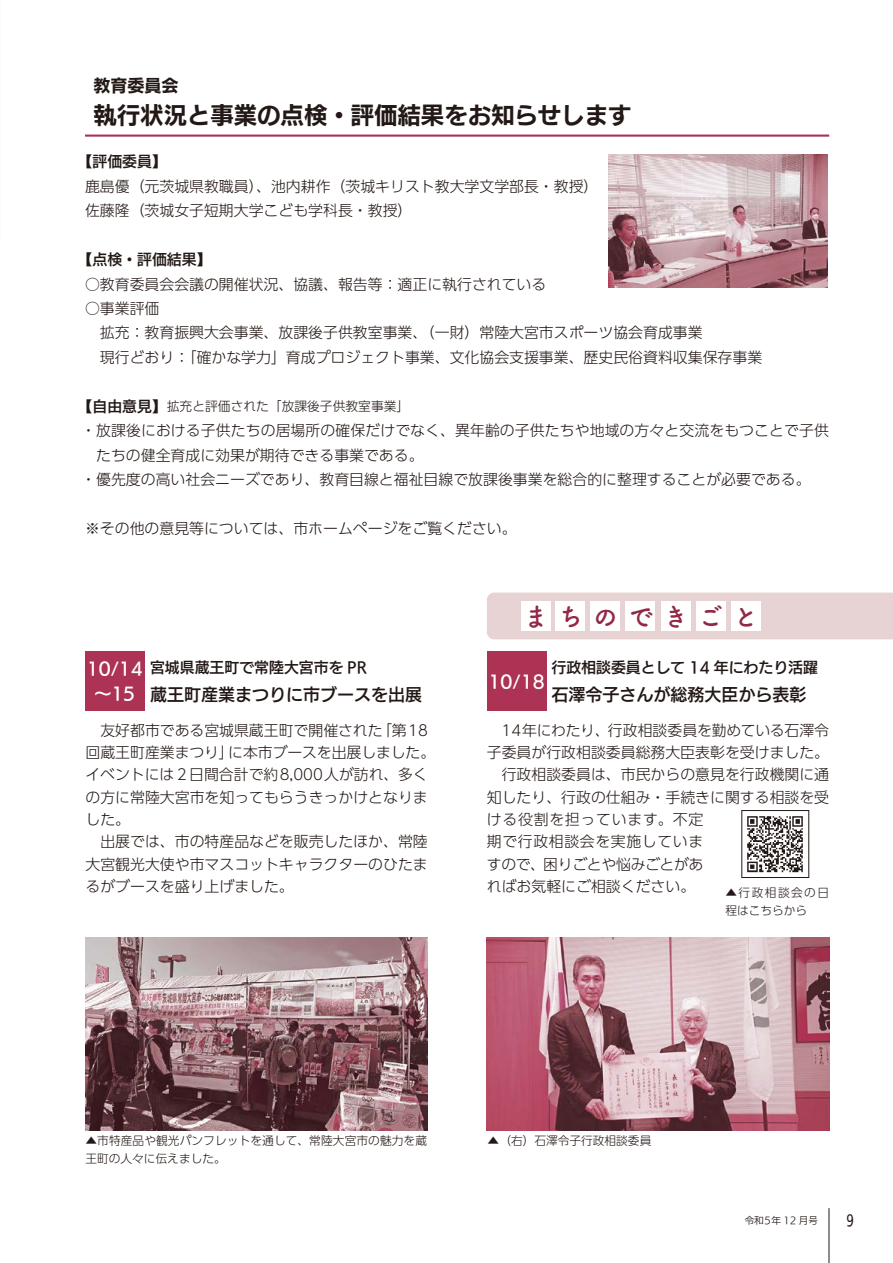
<style>
.page{position:relative;width:893px;height:1263px;background:#fff}
.page>*{position:absolute;margin:0;border:0;box-sizing:border-box;transform-origin:0 0}
.t1{font:25.5px "Tsuku A Rd Gothic Std B";letter-spacing:.37em;color:#922846}
.t2{font:23.4px "UD Kakugo Large Pr 6 N B";color:#221815}
.t3{font:16.95px "UD Kakugo Large Pr 6 N DB";color:#221815}
.t4{font:16.95px/24.5px "UD Kakugo Large Pr 6 N DB";color:#fff;text-align:center}
.t5{font:16.95px "UD Kakugo Large Pr 6 N B";color:#221815}
.t6{font:300 14.85px/22.4px "UD Shin Go Pr 6 N";color:#221815}
.t7{font:14.85px "UD Kakugo Large Pr 6 N DB";color:#221815}
.t8{font:14.85px "UD Kakugo Large Pr 6 N M";color:#221815}
.t9{font:300 12.75px "UD Shin Go Pr 6 N";color:#221815}
.t10{font:300 11.7px/18px "UD Shin Go Pr 6 N";letter-spacing:.01em;color:#221815}
.t11{font:300 11.7px/18px "UD Shin Go Pr 6 N";letter-spacing:.06em;color:#221815}
.t12{font:9.6px "UD Kakugo Large Pr 6 N R";color:#221815}
.s1{font-family:"UD Kakugo Large Pr 6 N DB";font-weight:400;font-size:14.85px}
</style>
<div class="page">
<img style="left:608px;top:154px;width:220px;height:134px">
<img style="left:487px;top:937px;width:342px;height:193px">
<div style="left:487px;top:651px;width:59px;height:60px;background:#ad3354"></div>
<hr style="left:85px;top:135px;width:744px;height:2px;background:#ad3354">
<div style="left:487px;top:593px;width:406px;height:46px;background:#e7d3d3"></div>
<div style="left:521px;top:601px;width:30px;height:30px;background:#fff"></div>
<div style="left:556px;top:601px;width:29px;height:30px;background:#fff"></div>
<div style="left:625px;top:601px;width:30px;height:30px;background:#fff"></div>
<div style="left:661px;top:601px;width:30px;height:30px;background:#fff"></div>
<div style="left:696px;top:601px;width:30px;height:30px;background:#fff"></div>
<div style="left:731px;top:601px;width:30px;height:30px;background:#fff"></div>
<div style="left:590px;top:601px;width:30px;height:30px;background:#fff"></div>
<img style="left:747px;top:816px;width:56px;height:57px">
<div style="left:742px;top:810px;width:67px;height:68px;border:1px solid #221815"></div>
<div style="left:85px;top:651px;width:60px;height:60px;background:#ad3354"></div>
<img style="left:86px;top:937px;width:342px;height:193px">
<hr style="left:829px;top:1208px;width:1px;height:55px;background:#221815">
<p class="t5" style="left:94px;top:76px;width:87px">教育委員会</p>
<h2 class="t2" style="left:94px;top:103px;width:539px">執行状況と事業の点検・評価結果をお知らせします</h2>
<p class="t7" style="left:78px;top:153px;width:91px">【評価委員】</p>
<p class="t6" style="left:85px;top:173px;width:515px;line-height:24.5px">鹿島優（元茨城県教職員）、池内耕作（茨城キリスト教大学文学部長・教授）佐藤隆（茨城女子短期大学こども学科長・教授）</p>
<p class="t7" style="left:78px;top:251px;width:135px">【点検・評価結果】</p>
<p class="t6" style="left:85px;top:272px;width:463px">○教育委員会会議の開催状況、協議、報告等：適正に執行されている</p>
<p class="t6" style="left:85px;top:296px;width:679px;line-height:24.5px">○事業評価<br>　拡充：教育振興大会事業、放課後子供教室事業、（一財）常陸大宮市スポーツ協会育成事業<br>　現行どおり：「確かな学力」育成プロジェクト事業、文化協会支援事業、歴史民俗資料収集保存事業</p>
<p class="t9" style="left:78px;top:396px;width:333px"><span class="s1">【自由意見】</span>拡充と評価された「放課後子供教室事業」</p>
<p class="t6" style="left:81px;top:419px;width:749px">・放課後における子供たちの居場所の確保だけでなく、異年齢の子供たちや地域の方々と交流をもつことで子供</p>
<p class="t6" style="left:96px;top:443px;width:329px">たちの健全育成に効果が期待できる事業である。</p>
<p class="t6" style="left:81px;top:468px;width:731px">・優先度の高い社会ニーズであり、教育目線と福祉目線で放課後事業を総合的に整理することが必要である。</p>
<p class="t6" style="left:85px;top:517px;width:433px">※その他の意見等については、市ホームページをご覧ください。</p>
<p class="t4" style="left:87px;top:657px;width:58px">10/14〜15</p>
<p class="t7" style="left:150px;top:659px;width:218px">宮城県蔵王町で常陸大宮市を PR</p>
<p class="t3" style="left:150px;top:685px;width:274px">蔵王町産業まつりに市ブースを出展</p>
<p class="t6" style="left:86px;top:718px;width:351px">　友好都市である宮城県蔵王町で開催された「第18回蔵王町産業まつり」に本市ブースを出展しました。イベントには２日間合計で約8,000人が訪れ、多くの方に常陸大宮市を知ってもらうきっかけとなりました。<br>　出展では、市の特産品などを販売したほか、常陸大宮観光大使や市マスコットキャラクターのひたまるがブースを盛り上げました。</p>
<h1 class="t1" style="left:523px;top:596px;width:237px">まちのできごと</h1>
<p class="t4" style="left:489px;top:669px;width:58px">10/18</p>
<p class="t7" style="left:551px;top:659px;width:268px">行政相談委員として 14 年にわたり活躍</p>
<p class="t3" style="left:551px;top:685px;width:257px">石澤令子さんが総務大臣から表彰</p>
<p class="t6" style="left:487px;top:718px;width:344px">　14年にわたり、行政相談委員を勤めている石澤令子委員が行政相談委員総務大臣表彰を受けました。　行政相談委員は、市民からの意見を行政機関に通知したり、行政の仕組み・手続きに関する相談を受ける役割を担っています。不定<br>期で行政相談会を実施していま<br>すので、困りごとや悩みごとがあ<br>ればお気軽にご相談ください。</p>
<p class="t11" style="left:725px;top:883px;width:105px">▲行政相談会の日程はこちらから</p>
<p class="t10" style="left:85px;top:1131px;width:343px">▲市特産品や観光パンフレットを通して、常陸大宮市の魅力を蔵王町の人々に伝えました。</p>
<p class="t10" style="left:488px;top:1131px;width:165px">▲（右）石澤令子行政相談委員</p>
<p class="t12" style="left:745px;top:1215px;width:75px">令和５年 12 月号</p>
<p class="t8" style="left:846px;top:1212px;width:9px">9</p>
</div>
